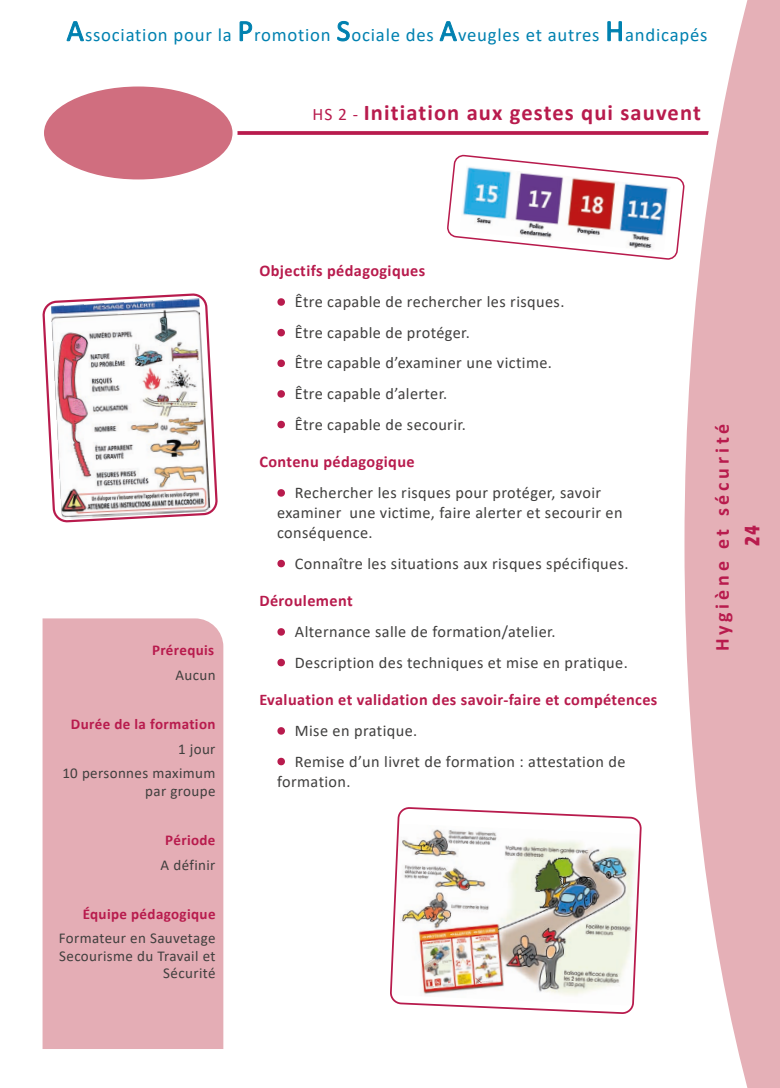
<style>
.page{position:relative;width:780px;height:1088px;background:#fff}
.page>*{position:absolute;margin:0;border:0;box-sizing:border-box;transform-origin:0 0}
.TITRE_FORMATION{font:700 22.5px "Calibri";letter-spacing:.05em;color:#b81b4d}
.texte_ESAT_AA_avec_p{font:700 21.62px "Eras ITC";color:#b81b4d;scale:.69 1}
.TITRE_FORMATION-2{font:700 20px "Calibri";letter-spacing:.19em;color:#b81b4d}
.TITRE_FORMATION-3{font:18.75px "Calibri";letter-spacing:.04em;color:#0081b0}
.t1{font:16.25px/20px "Calibri";letter-spacing:.025em;color:#403f3e}
.sous_titre_form_ESAT{font:700 16.25px "Calibri";letter-spacing:.025em;color:#b81b4d}
.texte_article_form_E{font:15px/17.5px "Calibri";letter-spacing:.025em;color:#403f3e;text-align:right}
.sous_titre_form_ESAT-2{font:700 15px "Calibri";letter-spacing:.025em;color:#b81b4d}
.s1{font-size:30px}
.s2{font-weight:400;font-size:17.5px}
.s3{color:#b81b4d}
</style>
<div class="page">
<svg style="left:237px;top:131px;width:437px;height:4px;background:#bc2857"></svg>
<div style="left:41px;top:84px;width:194px;height:98px;background:#d06e7f;border-radius:50%"></div>
<div style="left:39px;top:81px;width:198px;height:103px;border:5px solid #fff;border-radius:50%"></div>
<div style="left:43px;top:618px;width:180px;height:431px;background:#e4adb5"></div>
<img style="left:390px;top:807px;width:252px;height:207px">
<svg style="left:674px;top:0;width:106px;height:1088px"></svg>
<svg style="left:447px;top:154px;width:238px;height:107px"></svg>
<img style="left:43px;top:294px;width:174px;height:228px">
<p class="TITRE_FORMATION-3" style="left:67px;top:21px;width:642px"><span class="s1">A</span>ssociation pour la <span class="s1">P</span>romotion <span class="s1">S</span>ociale des <span class="s1">A</span>veugles et autres <span class="s1">H</span>andicapés</p>
<p class="TITRE_FORMATION" style="left:312px;top:97px;width:390px"><span class="s2">HS 2 -</span> Initiation aux gestes qui sauvent</p>
<p class="sous_titre_form_ESAT-2" style="left:152px;top:640px;width:64px">Prérequis</p>
<p class="texte_article_form_E" style="left:175px;top:666px;width:42px">Aucun</p>
<p class="sous_titre_form_ESAT-2" style="left:71px;top:713px;width:146px">Durée de la formation</p>
<p class="texte_article_form_E" style="left:178px;top:740px;width:39px">1 jour</p>
<p class="texte_article_form_E" style="left:62px;top:764px;width:155px">10 personnes maximum par groupe</p>
<p class="sous_titre_form_ESAT-2" style="left:165px;top:829px;width:52px">Période</p>
<p class="texte_article_form_E" style="left:161px;top:855px;width:56px">A définir</p>
<p class="sous_titre_form_ESAT-2" style="left:83px;top:903px;width:134px">Équipe pédagogique</p>
<p class="texte_article_form_E" style="left:59px;top:929px;width:158px">Formateur en Sauvetage<br>Secourisme du Travail et<br>Sécurité</p>
<p class="sous_titre_form_ESAT" style="left:259px;top:260px;width:167px">Objectifs pédagogiques</p>
<p class="t1" style="left:277px;top:291px;width:289px"><span class="s3">•</span> Être capable de rechercher les risques.</p>
<p class="t1" style="left:277px;top:322px;width:194px"><span class="s3">•</span> Être capable de protéger.</p>
<p class="t1" style="left:277px;top:353px;width:276px"><span class="s3">•</span> Être capable d’examiner une victime.</p>
<p class="t1" style="left:277px;top:383px;width:172px"><span class="s3">•</span> Être capable d’alerter.</p>
<p class="t1" style="left:277px;top:414px;width:190px"><span class="s3">•</span> Être capable de secourir.</p>
<p class="sous_titre_form_ESAT" style="left:259px;top:450px;width:157px">Contenu pédagogique</p>
<p class="t1" style="left:277px;top:482px;width:347px"><span class="s3">•</span> Rechercher les risques pour protéger, savoir examiner une victime, faire alerter et secourir en conséquence.</p>
<p class="t1" style="left:277px;top:553px;width:353px"><span class="s3">•</span> Connaître les situations aux risques spécifiques.</p>
<p class="sous_titre_form_ESAT" style="left:259px;top:589px;width:95px">Déroulement</p>
<p class="t1" style="left:277px;top:621px;width:280px"><span class="s3">•</span> Alternance salle de formation/atelier.</p>
<p class="t1" style="left:277px;top:652px;width:352px"><span class="s3">•</span> Description des techniques et mise en pratique.</p>
<p class="sous_titre_form_ESAT" style="left:259px;top:688px;width:399px">Evaluation et validation des savoir-faire et compétences</p>
<p class="t1" style="left:277px;top:720px;width:142px"><span class="s3">•</span> Mise en pratique.</p>
<p class="t1" style="left:277px;top:751px;width:350px"><span class="s3">•</span> Remise d’un livret de formation : attestation de formation.</p>
<p class="TITRE_FORMATION-2" style="left:707px;top:651px;width:229px;rotate:-90deg">Hygiène et sécurité</p>
<p class="texte_ESAT_AA_avec_p" style="left:739px;top:545px;width:31px;rotate:-90deg">24</p>
</div>
